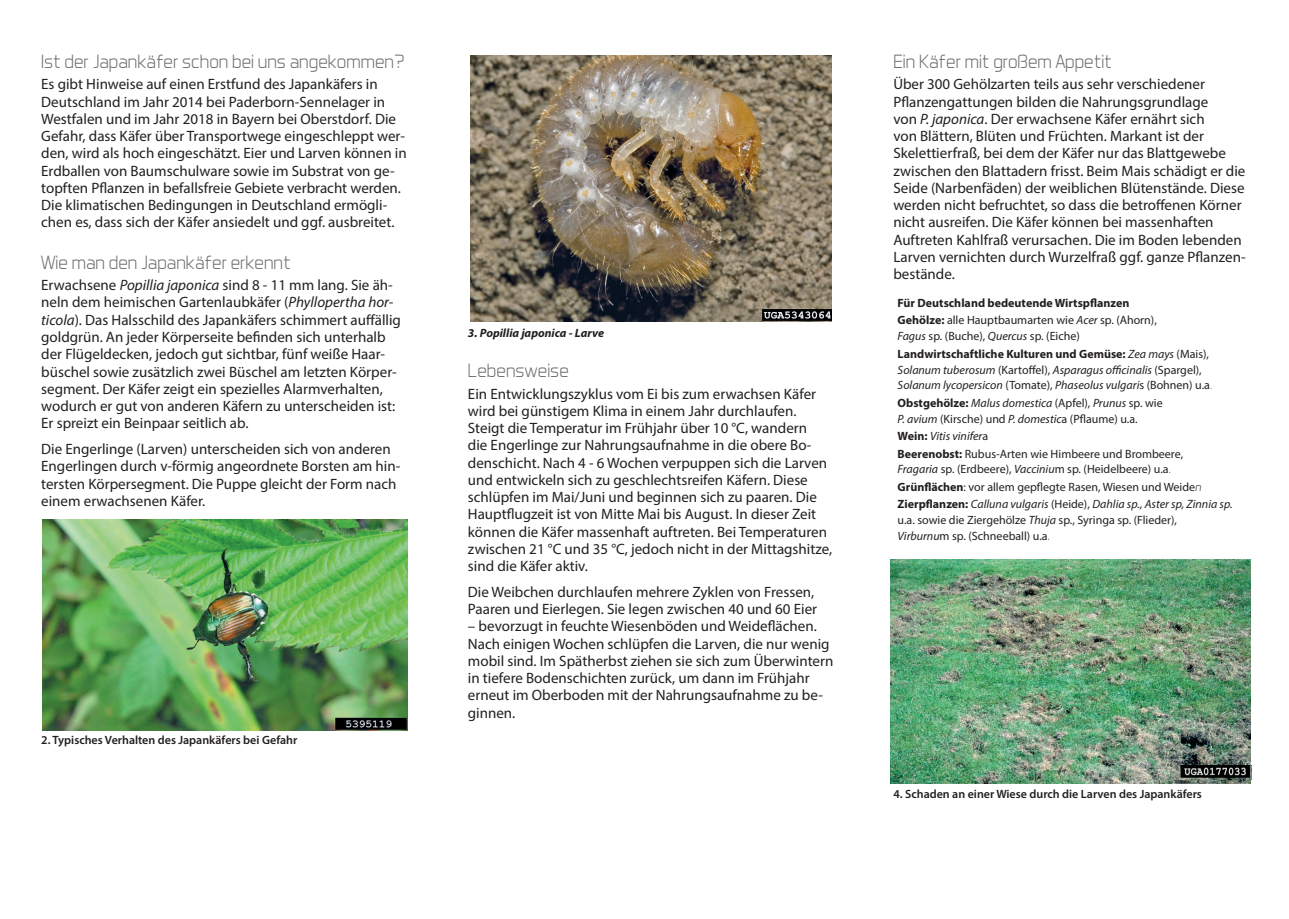
<style>
.page{position:relative;width:1289px;height:919px;background:#fff}
.page>*{position:absolute;margin:0;border:0;box-sizing:border-box;transform-origin:0 0}
.t1{font:300 19.5px "Aero Matics";color:#6c6d70}
.t2{font:15px/17.2px "Myriad Pro";color:#231f20}
.t3{font:12px/17.5px "Myriad Pro";color:#231f20}
.t4{font:700 12px/17.5px "Myriad Pro";color:#231f20}
.t5{font:italic 12px/15.8px "Myriad Pro";color:#231f20}
.t6{font:600 12px "Myriad Pro";color:#231f20}
.t7{font:italic 700 12px "Myriad Pro";color:#231f20}
.s1{font-style:italic}
.s2{font-weight:400}
.s3{font-weight:400;font-style:italic}
.s4{font-style:normal}
.s5{font-family:"Aero Matics";font-weight:300;color:#6c6d70}
.s6{font-weight:700}
.s7{font-family:"Aero Matics";font-weight:300;font-style:italic}
</style>
<div class="page">
<img style="left:42px;top:519px;width:365px;height:211px">
<img style="left:470px;top:56px;width:361px;height:266px">
<img style="left:890px;top:559px;width:360px;height:224px">
<img style="left:1169px;top:765px;width:82px;height:14px">
<h1 class="t1" style="left:41px;top:50px;width:365px">Ist der Japankäfer schon bei uns angekommen?</h1>
<p class="t2" style="left:41px;top:75px;width:367px">Es gibt Hinweise auf einen Erstfund des Japankäfers in Deutschland im Jahr 2014 bei Paderborn-Sennelager in Westfalen und im Jahr 2018 in Bayern bei Oberstdorf. Die Gefahr, dass Käfer über Transportwege eingeschleppt wer&shy;den, wird als hoch eingeschätzt. Eier und Larven können in Erdballen von Baumschulware sowie im Substrat von ge&shy;topften Pflanzen in befallsfreie Gebiete verbracht werden.<br>Die klimatischen Bedingungen in Deutschland ermögli&shy;chen es, dass sich der Käfer ansiedelt und ggf. ausbreitet.</p>
<h1 class="t1" style="left:41px;top:250px;width:251px">Wie man den Japankäfer erkennt</h1>
<p class="t2" style="left:41px;top:276px;width:361px">Erwachsene <span class="s1">Popillia japonica</span> sind 8 - 11 mm lang. Sie äh&shy;neln dem heimischen Gartenlaubkäfer (<span class="s1">Phyllopertha hor&shy;ticola</span>). Das Halsschild des Japankäfers schimmert auffällig goldgrün. An jeder Körperseite befinden sich unterhalb der Flügeldecken, jedoch gut sichtbar, fünf weiße Haar&shy;büschel sowie zusätzlich zwei Büschel am letzten Körper&shy;segment. Der Käfer zeigt ein spezielles Alarmverhalten, wodurch er gut von anderen Käfern zu unterscheiden ist:<br>Er spreizt ein Beinpaar seitlich ab.</p>
<p class="t2" style="left:41px;top:440px;width:360px">Die Engerlinge (Larven) unterscheiden sich von anderen Engerlingen durch v-förmig angeordnete Borsten am hin&shy;tersten Körpersegment. Die Puppe gleicht der Form nach einem erwachsenen Käfer.</p>
<p class="t6" style="left:41px;top:732px;width:258px">2. Typisches Verhalten des Japankäfers bei Gefahr</p>
<p class="t7" style="left:468px;top:325px;width:138px">3. Popillia japonica - Larve</p>
<h1 class="t1" style="left:468px;top:359px;width:102px">Lebensweise</h1>
<p class="t2" style="left:468px;top:384px;width:366px">Ein Entwicklungszyklus vom Ei bis zum erwachsen Käfer wird bei günstigem Klima in einem Jahr durchlaufen.<br>Steigt die Temperatur im Frühjahr über 10 °C, wandern<br>die Engerlinge zur Nahrungsaufnahme in die obere Bo&shy;denschicht. Nach 4 - 6 Wochen verpuppen sich die Larven und entwickeln sich zu geschlechtsreifen Käfern. Diese schlüpfen im Mai/Juni und beginnen sich zu paaren. Die Hauptflugzeit ist von Mitte Mai bis August. In dieser Zeit können die Käfer massenhaft auftreten. Bei Temperaturen zwischen 21 °C und 35 °C, jedoch nicht in der Mittagshitze, sind die Käfer aktiv.</p>
<p class="t2" style="left:468px;top:583px;width:351px">Die Weibchen durchlaufen mehrere Zyklen von Fressen,<br>Paaren und Eierlegen. Sie legen zwischen 40 und 60 Eier</p>
<p class="t2" style="left:468px;top:617px;width:367px">– bevorzugt in feuchte Wiesenböden und Weideflächen.<br>Nach einigen Wochen schlüpfen die Larven, die nur wenig mobil sind. Im Spätherbst ziehen sie sich zum Überwintern in tiefere Bodenschichten zurück, um dann im Frühjahr erneut im Oberboden mit der Nahrungsaufnahme zu be&shy;ginnen.</p>
<h1 class="t1" style="left:893px;top:50px;width:220px">Ein Käfer mit großem Appetit</h1>
<p class="t2" style="left:893px;top:75px;width:354px">Über 300 Gehölzarten teils aus sehr verschiedener Pflanzengattungen bilden die Nahrungsgrundlage<br>von <span class="s1">P. japonica</span>. Der erwachsene Käfer ernährt sich<br>von Blättern, Blüten und Früchten. Markant ist der Skelettierfraß, bei dem der Käfer nur das Blattgewebe zwischen den Blattadern frisst. Beim Mais schädigt er die Seide (Narbenfäden) der weiblichen Blütenstände. Diese werden nicht befruchtet, so dass die betroffenen Körner nicht ausreifen. Die Käfer können bei massenhaften Auftreten Kahlfraß verursachen. Die im Boden lebenden Larven vernichten durch Wurzelfraß ggf. ganze Pflanzen&shy;bestände.</p>
<p class="t4" style="left:897px;top:294px;width:261px">Für Deutschland bedeutende Wirtspflanzen<br>Gehölze: <span class="s2">alle Hauptbaumarten wie</span> <span class="s3">Acer</span> <span class="s2">sp. (Ahorn),</span></p>
<p class="t4" style="left:897px;top:327px;width:313px"><span class="s3">Fagus</span> <span class="s2">sp. (Buche),</span> <span class="s3">Quercus</span> <span class="s2">sp. (Eiche)<br></span>Landwirtschaftliche Kulturen und Gemüse: <span class="s3">Zea mays</span> <span class="s2">(Mais),</span></p>
<p class="t5" style="left:897px;top:361px;width:316px">Solanum tuberosum <span class="s4">(Kartoffel),</span> Asparagus officinalis <span class="s4">(Spargel),<br></span>Solanum lycopersicon <span class="s4">(Tomate),</span> Phaseolus vulgari<span class="s4">s (Bohnen) u.a</span><span class="s5">.</span></p>
<p class="t3" style="left:897px;top:394px;width:267px;line-height:15.8px"><span class="s6">Obstgehölze:</span> <span class="s1">Malus domestica</span> (Apfel), <span class="s1">Prunus</span> sp. wie<br><span class="s1">P. avium</span> (Kirsche) und <span class="s1">P. domestic</span>a (Pflaume) u.a.</p>
<p class="t3" style="left:897px;top:427px;width:287px"><span class="s6">Wein:</span> <span class="s1">Vitis vinifer</span>a<br><span class="s6">Beerenobst:</span> Rubus-Arten wie Himbeere und Brombeere,</p>
<p class="t3" style="left:897px;top:460px;width:336px"><span class="s1">Fragaria</span> sp. (Erdbeere), <span class="s1">Vacciniu</span>m sp. (Heidelbeere) u.a<span class="s7">.<br></span><span class="s6">Grünflächen</span>: vor allem gepflegte Rasen, Wiesen und Weide<span class="s7">n<br></span><span class="s6">Zierpflanzen:</span> <span class="s1">Calluna vulgaris</span> (Heide), <span class="s1">Dahlia sp., Aster sp, Zinnia sp.</span></p>
<p class="t3" style="left:897px;top:512px;width:281px;line-height:15.8px">u.a. sowie die Ziergehölze <span class="s1">Thuja</span> sp., Syringa sp. (Flieder),<br><span class="s1">Virburnu</span>m sp. (Schneeball) u.a<span class="s7">.</span></p>
<p class="t6" style="left:893px;top:785px;width:310px">4. Schaden an einer Wiese durch die Larven des Japankäfers</p>
</div>
